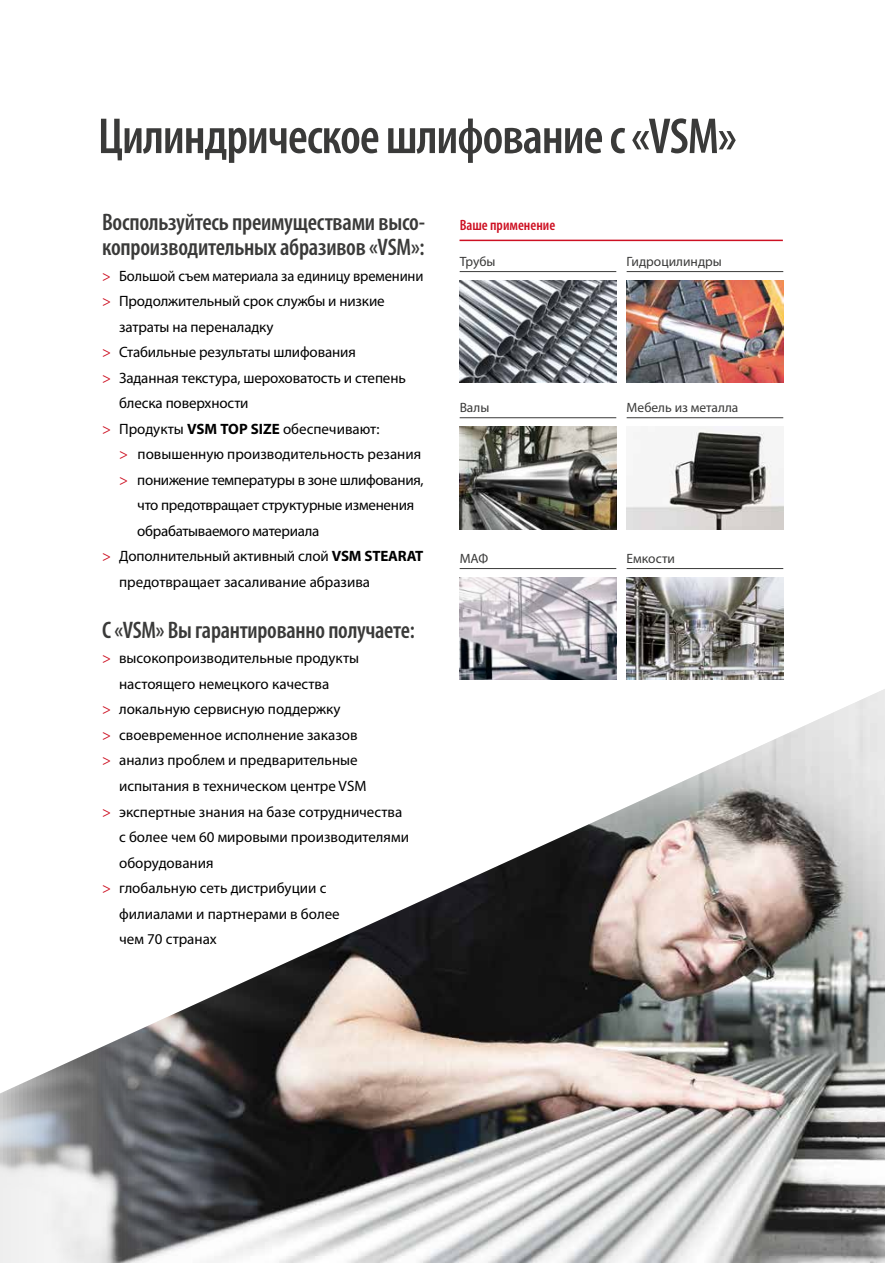
<style>
.page{position:relative;width:885px;height:1263px;background:#fff}
.page>*{position:absolute;margin:0;border:0;box-sizing:border-box;transform-origin:0 0}
.t1{font:600 condensed 51px "Myriad Pro";letter-spacing:-.02em;color:#3a3a39}
.t2{font:600 condensed 24px/25.5px "Myriad Pro";letter-spacing:-.01em;color:#3a3a39}
.t3{font:15px "Myriad Pro";letter-spacing:-.005em;color:#000}
.t4{font:600 condensed 15px "Myriad Pro";color:#cd1022}
.t5{font:13.5px "Myriad Pro";color:#3a3a39}
.s1{color:#cd1022}
.s2{font-weight:700}
</style>
<div class="page">
<img style="left:459px;top:281px;width:157px;height:102px">
<img style="left:459px;top:427px;width:157px;height:102px">
<img style="left:459px;top:578px;width:157px;height:102px">
<img style="left:626px;top:281px;width:157px;height:102px">
<img style="left:626px;top:427px;width:157px;height:102px">
<img style="left:626px;top:578px;width:157px;height:102px">
<img style="left:0;top:689px;width:884px;height:574px">
<hr style="left:459px;top:240px;width:323px;height:1px;background:#cd1022">
<hr style="left:459px;top:271px;width:157px;height:1px;background:#3a3a39">
<hr style="left:459px;top:417px;width:157px;height:1px;background:#3a3a39">
<hr style="left:459px;top:568px;width:157px;height:1px;background:#3a3a39">
<hr style="left:626px;top:271px;width:157px;height:1px;background:#3a3a39">
<hr style="left:626px;top:417px;width:157px;height:1px;background:#3a3a39">
<hr style="left:626px;top:568px;width:157px;height:1px;background:#3a3a39">
<h1 class="t1" style="left:98px;top:108px;width:640px">Цилиндрическое шлифование с «VSM»</h1>
<h2 class="t2" style="left:102px;top:209px;width:324px">Воспользуйтесь преимуществами высо&shy;копроизводительных абразивов «VSM»:</h2>
<p class="t3" style="left:102px;top:266px;width:323px"><span class="s1">&gt;</span> Большой съем материала за единицу временини</p>
<p class="t3" style="left:102px;top:292px;width:284px"><span class="s1">&gt;</span> Продолжительный срок службы и низкие</p>
<p class="t3" style="left:119px;top:317px;width:156px">затраты на переналадку</p>
<p class="t3" style="left:102px;top:343px;width:255px"><span class="s1">&gt;</span> Стабильные результаты шлифования</p>
<p class="t3" style="left:102px;top:368px;width:305px"><span class="s1">&gt;</span> Заданная текстура, шероховатость и степень</p>
<p class="t3" style="left:119px;top:394px;width:131px">блеска поверхности</p>
<p class="t3" style="left:102px;top:419px;width:279px"><span class="s1">&gt;</span> Продукты <span class="s2">VSM TOP SIZE</span> обеспечивают:</p>
<p class="t3" style="left:119px;top:445px;width:303px"><span class="s1">&gt;</span> повышенную производительность резания</p>
<p class="t3" style="left:119px;top:470px;width:306px"><span class="s1">&gt;</span> понижение температуры в зоне шлифования,</p>
<p class="t3" style="left:137px;top:496px;width:278px">что предотвращает структурные изменения</p>
<p class="t3" style="left:137px;top:521px;width:183px">обрабатываемого материала</p>
<p class="t3" style="left:102px;top:547px;width:323px"><span class="s1">&gt;</span> Дополнительный активный слой <span class="s2">VSM STEARAT</span></p>
<p class="t3" style="left:119px;top:573px;width:252px">предотвращает засаливание абразива</p>
<h2 class="t2" style="left:102px;top:618px;width:314px">C «VSM» Вы гарантированно получаете:</h2>
<p class="t3" style="left:102px;top:649px;width:258px"><span class="s1">&gt;</span> высокопроизводительные продукты</p>
<p class="t3" style="left:119px;top:675px;width:212px">настоящего немецкого качества</p>
<p class="t3" style="left:102px;top:700px;width:240px"><span class="s1">&gt;</span> локальную сервисную поддержку</p>
<p class="t3" style="left:102px;top:726px;width:257px"><span class="s1">&gt;</span> своевременное исполнение заказов</p>
<p class="t3" style="left:102px;top:751px;width:257px"><span class="s1">&gt;</span> анализ проблем и предварительные</p>
<p class="t3" style="left:119px;top:777px;width:249px">испытания в техническом центре VSM</p>
<p class="t3" style="left:102px;top:802px;width:301px"><span class="s1">&gt;</span> экспертные знания на базе сотрудничества</p>
<p class="t3" style="left:119px;top:828px;width:291px">с более чем 60 мировыми производителями</p>
<p class="t3" style="left:119px;top:853px;width:96px">оборудования</p>
<p class="t3" style="left:102px;top:879px;width:226px"><span class="s1">&gt;</span> глобальную сеть дистрибуции с</p>
<p class="t3" style="left:119px;top:904px;width:222px">филиалами и партнерами в более</p>
<p class="t3" style="left:119px;top:930px;width:99px">чем 70 странах</p>
<p class="t4" style="left:459px;top:216px;width:97px">Ваше применение</p>
<p class="t5" style="left:459px;top:253px;width:37px">Трубы</p>
<p class="t5" style="left:459px;top:400px;width:31px">Валы</p>
<p class="t5" style="left:459px;top:550px;width:30px">МАФ</p>
<p class="t5" style="left:626px;top:253px;width:97px">Гидроцилиндры</p>
<p class="t5" style="left:626px;top:400px;width:113px">Мебель из металла</p>
<p class="t5" style="left:626px;top:550px;width:50px">Емкости</p>
</div>
